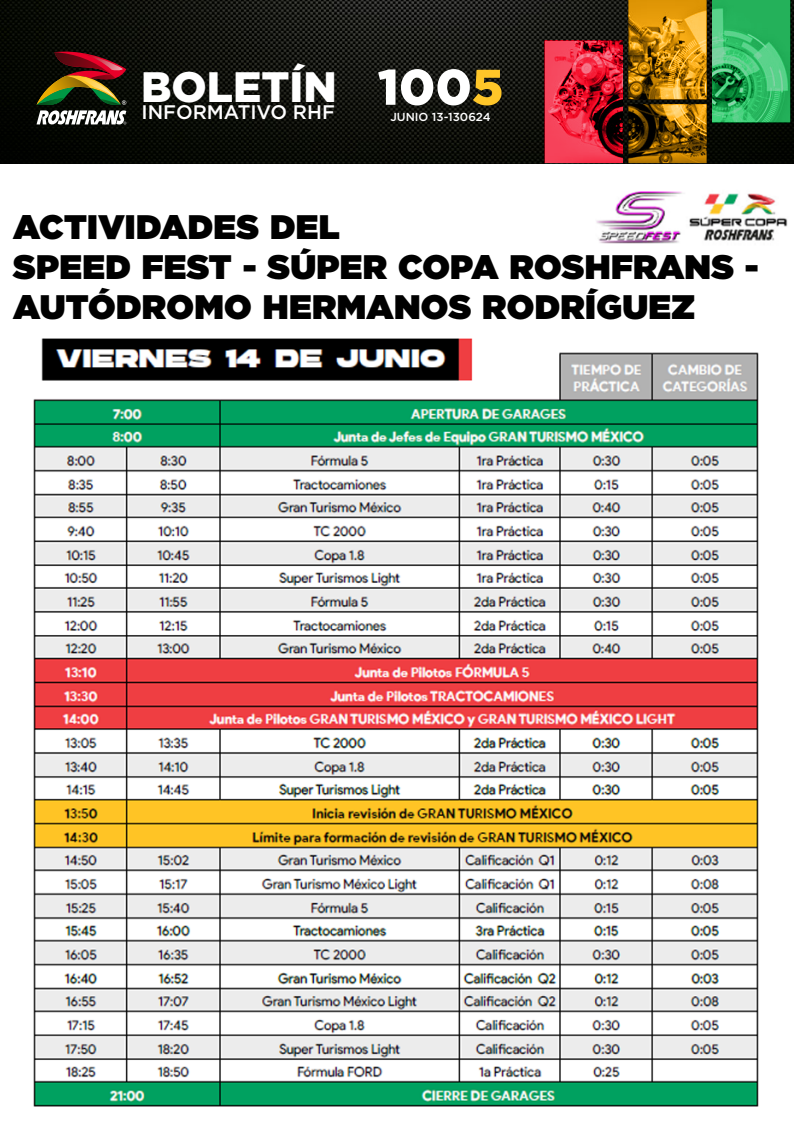
<style>
.page{position:relative;width:794px;height:1148px;background:#fff}
.page>*{position:absolute;margin:0;border:0;box-sizing:border-box;transform-origin:0 0}
.t1{font:900 50px "Gotham";color:#fff}
.t2{font:900 42.5px "Gotham";color:#fff}
.t3{font:900 34px/40px "Gotham";letter-spacing:.01em;color:#000}
.t4{font:500 19.6px "Gotham";color:#fff}
.t5{font:500 11.6px "Gotham";color:#fff}
.s1{color:#ffc629}
</style>
<div class="page">
<img style="left:0;top:1px;width:794px;height:1106px">
<img style="left:545px;top:0;width:245px;height:163px">
<svg style="left:545px;top:41px;width:78px;height:122px;background:#cb283d"></svg>
<svg style="left:712px;top:0;width:78px;height:122px;background:#33b566"></svg>
<svg style="left:628px;top:0;width:78px;height:99px;background:#c88c15"></svg>
<svg style="left:628px;top:104px;width:78px;height:59px;background:#7c5508"></svg>
<svg style="left:37px;top:49px;width:89px;height:75px;background:#58422f"></svg>
<p class="t2" style="left:141px;top:57px;width:197px">BOLETÍN</p>
<p class="t4" style="left:142px;top:99px;width:195px">INFORMATIVO RHF</p>
<p class="t5" style="left:390px;top:110px;width:102px">JUNIO 13-130624</p>
<h1 class="t1" style="left:378px;top:53px;width:127px">100<span class="s1">5</span></h1>
<p class="t3" style="left:13px;top:206px;width:747px">ACTIVIDADES DEL<br>SPEED FEST - SÚPER COPA ROSHFRANS -<br>AUTÓDROMO HERMANOS RODRÍGUEZ</p>
</div>
